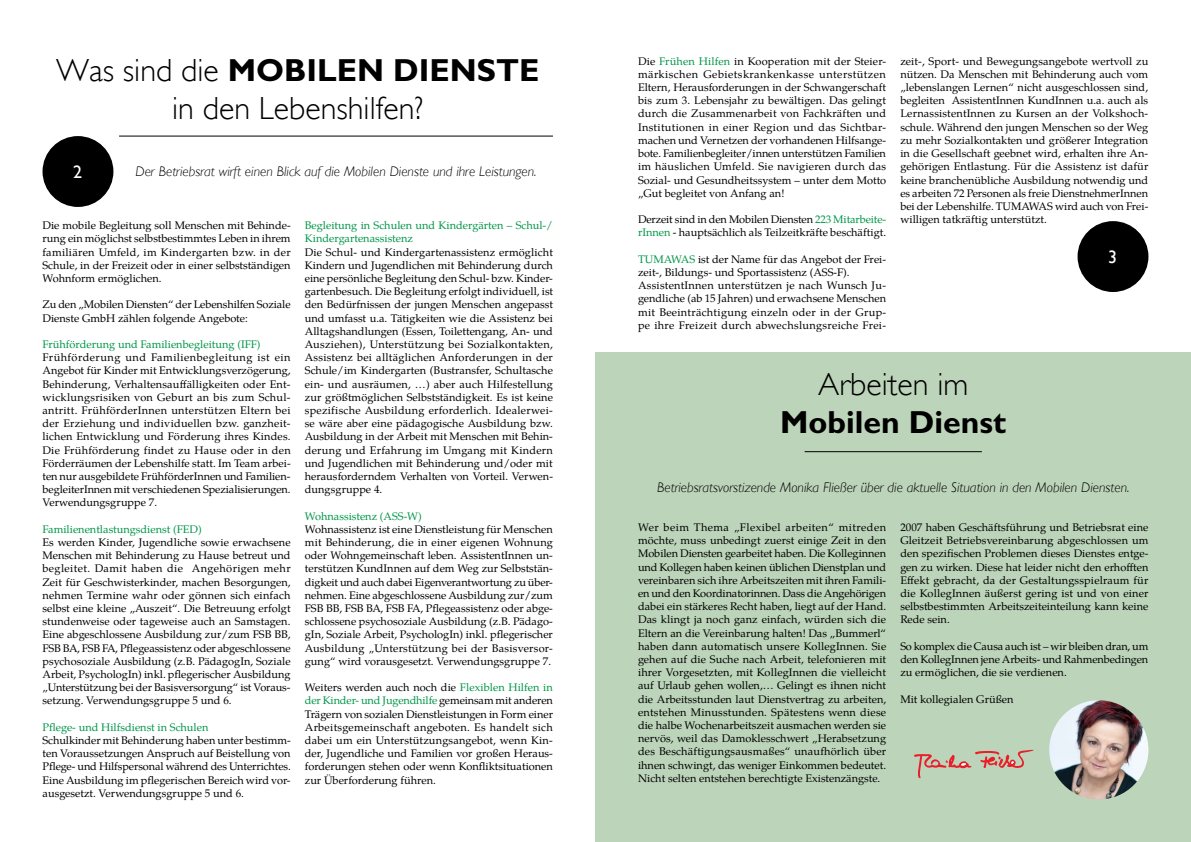
<style>
.page{position:relative;width:1191px;height:842px;background:#fff}
.page>*{position:absolute;margin:0;border:0;box-sizing:border-box;transform-origin:0 0}
.t1{font:300 32px/38.4px "Gill Sans";color:#000;text-align:center}
.t2{font:700 32px "Gill Sans";color:#000}
.t3{font:18px "Gill Sans";color:#fff}
.t4{font:italic 300 14px "Gill Sans";color:#000}
.t5{font:11px/13.2px "Te X Gyre Pagella";color:#000;text-align:justify}
.t6{font:11px/13.2px "Te X Gyre Pagella";color:#009648}
.s1{font-weight:700}
.s2{color:#009648}
</style>
<div class="page">
<div style="left:43px;top:136px;width:70px;height:71px;background:#000;border-radius:50%"></div>
<hr style="left:119px;top:136px;width:434px;height:1px;background:#000">
<div style="left:595px;top:352px;width:596px;height:490px;background:#bcd4b9"></div>
<hr style="left:804px;top:451px;width:177px;height:1px;background:#000">
<div style="left:1077px;top:221px;width:71px;height:71px;background:#000;border-radius:50%"></div>
<svg style="left:914px;top:750px;width:119px;height:28px"></svg>
<img style="left:1049px;top:700px;width:99px;height:99px;border-radius:50px">
<h1 class="t1" style="left:56px;top:51px;width:485px">Was sind die <span class="s1">MOBILEN DIENSTE </span>in den Lebenshilfen?</h1>
<h2 class="t3" style="left:73px;top:161px;width:10px">2</h2>
<p class="t4" style="left:135px;top:163px;width:402px">Der Betriebsrat wirft einen Blick auf die Mobilen Dienste und ihre Leistungen.</p>
<p class="t5" style="left:43px;top:218px;width:250px">Die mobile Begleitung soll Menschen mit Behinde&shy;rung ein möglichst selbstbestimmtes Leben in ihrem familiären Umfeld, im Kindergarten bzw. in der Schule, in der Freizeit oder in einer selbstständigen Wohnform ermöglichen.</p>
<p class="t5" style="left:43px;top:297px;width:250px">Zu den „Mobilen Diensten“ der Lebenshilfen Soziale<br>Dienste GmbH zählen folgende Angebote:</p>
<p class="t6" style="left:43px;top:337px;width:220px">Frühförderung und Familienbegleitung (IFF)</p>
<p class="t5" style="left:43px;top:350px;width:250px">Frühförderung und Familienbegleitung ist ein Angebot für Kinder mit Entwicklungsverzögerung, Behinderung, Verhaltensauffälligkeiten oder Ent&shy;wicklungsrisiken von Geburt an bis zum Schul&shy;antritt. FrühförderInnen unterstützen Eltern bei der Erziehung und individuellen bzw. ganzheit&shy;lichen Entwicklung und Förderung ihres Kindes.<br>Die Frühförderung findet zu Hause oder in den Förderräumen der Lebenshilfe statt. Im Team arbei&shy;ten nur ausgebildete FrühförderInnen und Familien&shy;begleiterInnen mit verschiedenen Spezialisierungen.<br>Verwendungsgruppe 7.</p>
<p class="t6" style="left:43px;top:522px;width:161px">Familienentlastungsdienst (FED)</p>
<p class="t5" style="left:43px;top:535px;width:250px">Es werden Kinder, Jugendliche sowie erwachsene Menschen mit Behinderung zu Hause betreut und begleitet. Damit haben die Angehörigen mehr Zeit für Geschwisterkinder, machen Besorgungen, nehmen Termine wahr oder gönnen sich einfach selbst eine kleine „Auszeit“. Die Betreuung erfolgt stundenweise oder tageweise auch an Samstagen.<br>Eine abgeschlossene Ausbildung zur/zum FSB BB, FSB BA, FSB FA, Pflegeassistenz oder abgeschlossene psychosoziale Ausbildung (z.B. PädagogIn, Soziale Arbeit, PsychologIn) inkl. pflegerischer Ausbildung „Unterstützung bei der Basisversorgung“ ist Voraus&shy;setzung. Verwendungsgruppe 5 und 6.</p>
<p class="t6" style="left:43px;top:720px;width:167px">Pflege- und Hilfsdienst in Schulen</p>
<p class="t5" style="left:43px;top:733px;width:250px">Schulkinder mit Behinderung haben unter bestimm&shy;ten Voraussetzungen Anspruch auf Beistellung von Pflege- und Hilfspersonal während des Unterrichtes.<br>Eine Ausbildung im pflegerischen Bereich wird vor&shy;ausgesetzt. Verwendungsgruppe 5 und 6.</p>
<p class="t6" style="left:305px;top:218px;width:250px">Begleitung in Schulen und Kindergärten – Schul-/<br>Kindergartenassistenz</p>
<p class="t5" style="left:305px;top:244px;width:250px">Die Schul- und Kindergartenassistenz ermöglicht Kindern und Jugendlichen mit Behinderung durch eine persönliche Begleitung den Schul- bzw. Kinder&shy;gartenbesuch. Die Begleitung erfolgt individuell, ist den Bedürfnissen der jungen Menschen angepasst und umfasst u.a. Tätigkeiten wie die Assistenz bei Alltagshandlungen (Essen, Toilettengang, An- und Ausziehen), Unterstützung bei Sozialkontakten, Assistenz bei alltäglichen Anforderungen in der Schule/im Kindergarten (Bustransfer, Schultasche ein- und ausräumen, …) aber auch Hilfestellung zur größtmöglichen Selbstständigkeit. Es ist keine spezifische Ausbildung erforderlich. Idealerwei&shy;se wäre aber eine pädagogische Ausbildung bzw.<br>Ausbildung in der Arbeit mit Menschen mit Behin&shy;derung und Erfahrung im Umgang mit Kindern und Jugendlichen mit Behinderung und/oder mit herausforderndem Verhalten von Vorteil. Verwen&shy;dungsgruppe 4.</p>
<p class="t6" style="left:305px;top:508px;width:118px">Wohnassistenz (ASS-W)</p>
<p class="t5" style="left:305px;top:522px;width:250px">Wohnassistenz ist eine Dienstleistung für Menschen mit Behinderung, die in einer eigenen Wohnung oder Wohngemeinschaft leben. AssistentInnen un&shy;terstützen KundInnen auf dem Weg zur Selbststän&shy;digkeit und auch dabei Eigenverantwortung zu über&shy;nehmen. Eine abgeschlossene Ausbildung zur/zum FSB BB, FSB BA, FSB FA, Pflegeassistenz oder abge&shy;schlossene psychosoziale Ausbildung (z.B. Pädago&shy;gIn, Soziale Arbeit, PsychologIn) inkl. pflegerischer Ausbildung „Unterstützung bei der Basisversor&shy;gung“ wird vorausgesetzt. Verwendungsgruppe 7.</p>
<p class="t5" style="left:305px;top:680px;width:250px">Weiters werden auch noch die <span class="s2">Flexiblen Hilfen in der Kinder- und Jugendhilfe</span> gemeinsam mit anderen Trägern von sozialen Dienstleistungen in Form einer Arbeitsgemeinschaft angeboten. Es handelt sich dabei um ein Unterstützungsangebot, wenn Kin&shy;der, Jugendliche und Familien vor großen Heraus&shy;forderungen stehen oder wenn Konfliktsituationen zur Überforderung führen.</p>
<p class="t5" style="left:638px;top:54px;width:250px">Die <span class="s2">Frühen Hilfen</span> in Kooperation mit der Steier&shy;märkischen Gebietskrankenkasse unterstützen Eltern, Herausforderungen in der Schwangerschaft bis zum 3. Lebensjahr zu bewältigen. Das gelingt durch die Zusammenarbeit von Fachkräften und Institutionen in einer Region und das Sichtbar&shy;machen und Vernetzen der vorhandenen Hilfsange&shy;bote. Familienbegleiter/innen unterstützen Familien im häuslichen Umfeld. Sie navigieren durch das Sozial- und Gesundheitssystem – unter dem Motto „Gut begleitet von Anfang an!</p>
<p class="t5" style="left:638px;top:212px;width:250px">Derzeit sind in den Mobilen Diensten <span class="s2">223 Mitarbeite&shy;rInnen</span> - hauptsächlich als Teilzeitkräfte beschäftigt.</p>
<p class="t5" style="left:638px;top:252px;width:250px;text-align:left"><span class="s2">TUMAWAS</span> ist der Name für das Angebot der Frei&shy;zeit-, Bildungs- und Sportassistenz (ASS-F).<br>AssistentInnen unterstützen je nach Wunsch Ju&shy;gendliche (ab 15 Jahren) und erwachsene Menschen mit Beeinträchtigung einzeln oder in der Grup&shy;pe ihre Freizeit durch abwechslungsreiche Frei-</p>
<p class="t5" style="left:900px;top:54px;width:249px">zeit-, Sport- und Bewegungsangebote wertvoll zu nützen. Da Menschen mit Behinderung auch vom „lebenslangen Lernen“ nicht ausgeschlossen sind, begleiten AssistentInnen KundInnen u.a. auch als LernassistentInnen zu Kursen an der Volkshoch&shy;schule. Während den jungen Menschen so der Weg zu mehr Sozialkontakten und größerer Integration in die Gesellschaft geebnet wird, erhalten ihre An&shy;gehörigen Entlastung. Für die Assistenz ist dafür keine branchenübliche Ausbildung notwendig und es arbeiten 72 Personen als freie DienstnehmerInnen bei der Lebenshilfe. TUMAWAS wird auch von Frei&shy;willigen tatkräftig unterstützt.</p>
<h2 class="t3" style="left:1108px;top:246px;width:10px">3</h2>
<h1 class="t1" style="left:818px;top:365px;width:151px">Arbeiten im</h1>
<h1 class="t2" style="left:780px;top:403px;width:227px">Mobilen Dienst</h1>
<p class="t4" style="left:657px;top:479px;width:474px">Betriebsratsvorstizende Monika Fließer über die aktuelle Situation in den Mobilen Diensten.</p>
<p class="t5" style="left:638px;top:520px;width:250px">Wer beim Thema „Flexibel arbeiten“ mitreden möchte, muss unbedingt zuerst einige Zeit in den Mobilen Diensten gearbeitet haben. Die Kolleginnen und Kollegen haben keinen üblichen Dienstplan und vereinbaren sich ihre Arbeitszeiten mit ihren Famili&shy;en und den Koordinatorinnen. Dass die Angehörigen dabei ein stärkeres Recht haben, liegt auf der Hand.<br>Das klingt ja noch ganz einfach, würden sich die Eltern an die Vereinbarung halten! Das „Bummerl“ haben dann automatisch unsere KollegInnen. Sie gehen auf die Suche nach Arbeit, telefonieren mit ihrer Vorgesetzten, mit KollegInnen die vielleicht auf Urlaub gehen wollen,… Gelingt es ihnen nicht die Arbeitsstunden laut Dienstvertrag zu arbeiten, entstehen Minusstunden. Spätestens wenn diese die halbe Wochenarbeitszeit ausmachen werden sie nervös, weil das Damoklesschwert „Herabsetzung des Beschäftigungsausmaßes“ unaufhörlich über ihnen schwingt, das weniger Einkommen bedeutet.<br>Nicht selten entstehen berechtigte Existenzängste.</p>
<p class="t5" style="left:900px;top:520px;width:250px">2007 haben Geschäftsführung und Betriebsrat eine Gleitzeit Betriebsvereinbarung abgeschlossen um den spezifischen Problemen dieses Dienstes entge&shy;gen zu wirken. Diese hat leider nicht den erhofften Effekt gebracht, da der Gestaltungsspielraum für die KollegInnen äußerst gering ist und von einer selbstbestimmten Arbeitszeiteinteilung kann keine Rede sein.</p>
<p class="t5" style="left:900px;top:639px;width:250px">So komplex die Causa auch ist – wir bleiben dran, um den KollegInnen jene Arbeits- und Rahmenbedingen zu ermöglichen, die sie verdienen.</p>
<p class="t5" style="left:900px;top:691px;width:115px">Mit kollegialen Grüßen</p>
</div>
